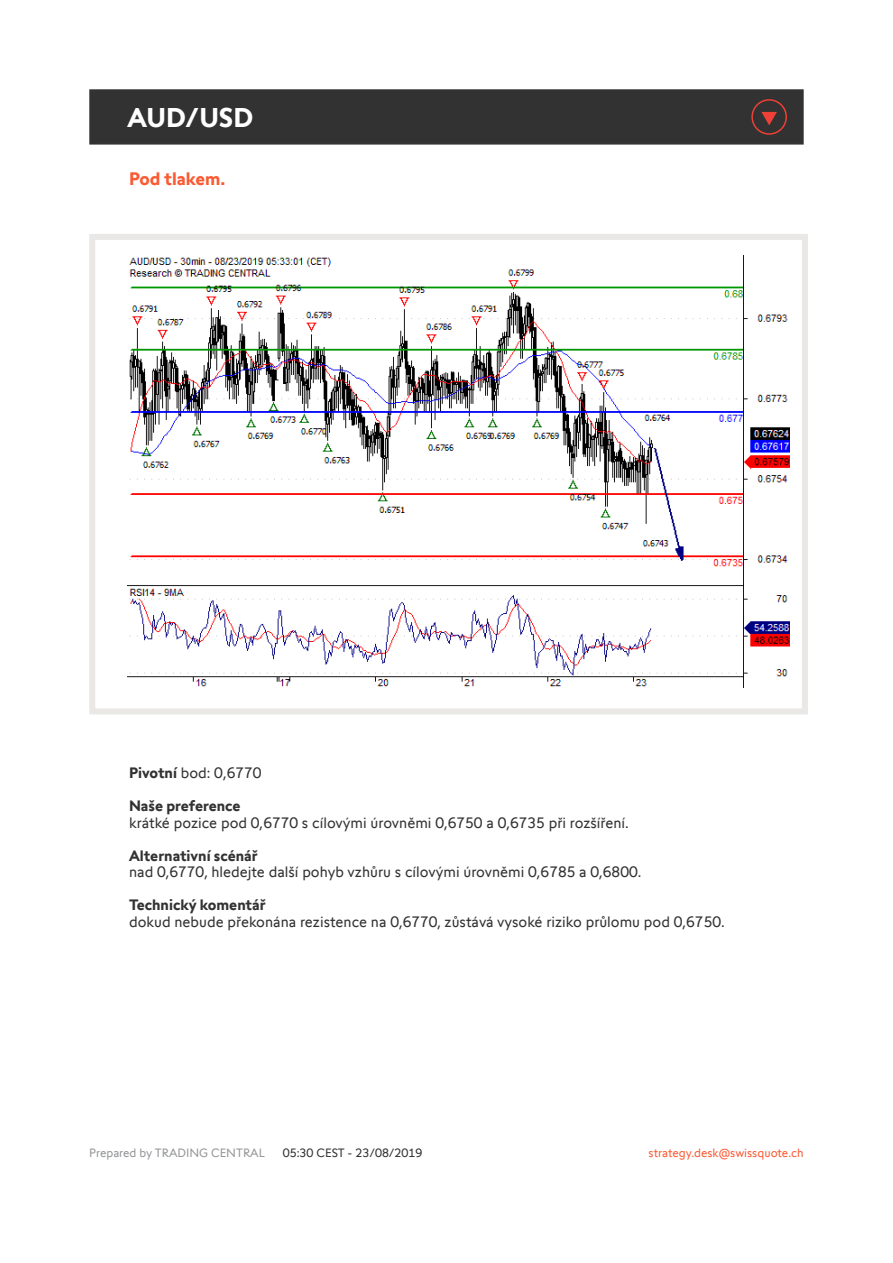
<style>
.page{position:relative;width:893px;height:1263px;background:#fff}
.page>*{position:absolute;margin:0;border:0;box-sizing:border-box;transform-origin:0 0}
.t1{font:700 27px "Swissquote CT";color:#fff}
.t2{font:700 18px "Swissquote CT";color:#fa5b35}
.t3{font:15px "Swissquote CT";color:#323232}
.t4{font:700 15px "Swissquote CT";color:#323232}
.t5{font:12px "Swissquote CT";color:#fa5b35}
.t6{font:12px "Swissquote CT";color:#939598}
.t7{font:12px "Swissquote CT";color:#323232}
.s1{font-weight:700}
</style>
<div class="page">
<div style="left:89px;top:234px;width:719px;height:480px;border:6px solid #e9e8e7"></div>
<div style="left:89px;top:89px;width:715px;height:56px;background:#323232;border:2px solid #323232"></div>
<img style="left:128px;top:255px;width:661px;height:432px">
<svg style="left:751px;top:99px;width:36px;height:36px"></svg>
<h1 class="t1" style="left:128px;top:101px;width:127px">AUD/USD</h1>
<p class="t2" style="left:129px;top:168px;width:98px">Pod tlakem.</p>
<p class="t3" style="left:129px;top:764px;width:134px"><span class="s1">Pivotní</span> bod: 0,6770</p>
<p class="t4" style="left:129px;top:797px;width:113px">Naše preference</p>
<p class="t3" style="left:129px;top:814px;width:501px">krátké pozice pod 0,6770 s cílovými úrovněmi 0,6750 a 0,6735 při rozšíření.</p>
<p class="t4" style="left:129px;top:846px;width:130px">Alternativní scénář</p>
<p class="t3" style="left:129px;top:863px;width:514px">nad 0,6770, hledejte další pohyb vzhůru s cílovými úrovněmi 0,6785 a 0,6800.</p>
<p class="t4" style="left:129px;top:896px;width:138px">Technický komentář</p>
<p class="t3" style="left:129px;top:913px;width:597px">dokud nebude překonána rezistence na 0,6770, zůstává vysoké riziko průlomu pod 0,6750.</p>
<p class="t6" style="left:89px;top:1145px;width:177px">Prepared by TRADING CENTRAL</p>
<p class="t7" style="left:283px;top:1145px;width:141px">05:30 CEST - 23/08/2019</p>
<p class="t5" style="left:649px;top:1145px;width:157px">strategy.desk@swissquote.ch</p>
</div>
